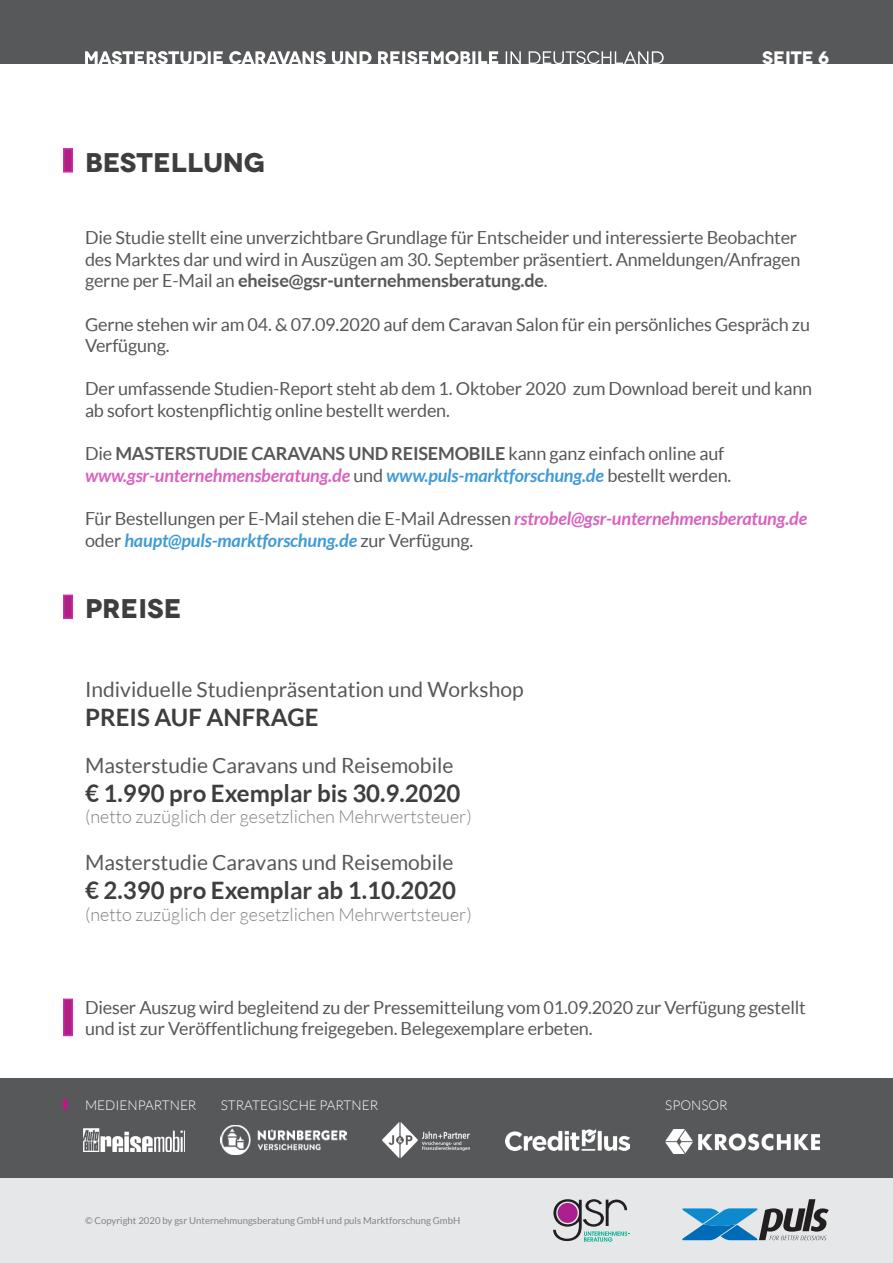
<style>
.page{position:relative;width:893px;height:1263px;background:#fff}
.page>*{position:absolute;margin:0;border:0;box-sizing:border-box;transform-origin:0 0}
.t1{font:700 27px "Novecentowide";color:#3e3e3f}
.t2{font:700 24px "Lato";color:#3e3e3f}
.t3{font:21px "Lato";color:#57585a}
.t4{font:18px/21.6px "Lato";letter-spacing:-.01em;color:#57585a}
.t5{font:300 18px "Lato";color:#808285}
.t6{font:700 18px "Novecentowide";color:#fff}
.t7{font:300 13.5px "Lato";color:#fff}
.t8{font:9.6px "Lato";color:#808285}
.s1{font-weight:700}
.s2{font-weight:700;font-style:italic;color:#d862bf}
.s3{font-weight:700;font-style:italic;color:#3f9bd5}
</style>
<div class="page">
<div style="left:0;top:1178px;width:893px;height:85px;background:#e6e7e9"></div>
<div style="left:0;top:1078px;width:893px;height:100px;background:#57585a"></div>
<img style="left:84px;top:1128px;width:101px;height:23px">
<hr style="left:64px;top:1099px;width:4px;height:11px;background:#b02081">
<img style="left:221px;top:1125px;width:125px;height:30px">
<img style="left:382px;top:1123px;width:87px;height:34px">
<img style="left:505px;top:1129px;width:124px;height:21px">
<svg style="left:553px;top:1199px;width:76px;height:43px"></svg>
<svg style="left:682px;top:1199px;width:147px;height:41px"></svg>
<div style="left:0;top:0;width:893px;height:64px;background:#57585a"></div>
<svg style="left:85px;top:51px;width:579px;height:13px"></svg>
<img style="left:665px;top:1129px;width:155px;height:25px">
<div style="left:63px;top:148px;width:10px;height:25px;background:#b02081;border:2px solid #ca2daf"></div>
<div style="left:63px;top:595px;width:10px;height:24px;background:#b02081;border:2px solid #ca2daf"></div>
<div style="left:63px;top:998px;width:10px;height:38px;background:#b02081;border:2px solid #ca2daf"></div>
<h1 class="t1" style="left:85px;top:145px;width:182px">BESTELLUNG</h1>
<p class="t6" style="left:762px;top:47px;width:69px">SEITE 6</p>
<p class="t4" style="left:85px;top:227px;width:717px">Die Studie stellt eine unverzichtbare Grundlage für Entscheider und interessierte Beobachter des Marktes dar und wird in Auszügen am 30. September präsentiert. Anmeldungen/Anfragen gerne per E-Mail an <span class="s1">eheise@gsr-unternehmensberatung.de</span>.</p>
<p class="t4" style="left:85px;top:313px;width:726px">Gerne stehen wir am 04. &amp; 07.09.2020 auf dem Caravan Salon für ein persönliches Gespräch zu<br>Verfügung.</p>
<p class="t4" style="left:85px;top:378px;width:729px">Der umfassende Studien-Report steht ab dem 1. Oktober 2020 zum Download bereit und kann ab sofort kostenpflichtig online bestellt werden.</p>
<p class="t4" style="left:85px;top:443px;width:648px">Die <span class="s1">MASTERSTUDIE CARAVANS UND REISEMOBILE</span> kann ganz einfach online auf <span class="s2">www.gsr-unternehmensberatung.de</span> und <span class="s3">www.puls-marktforschung.de</span> bestellt werden.</p>
<p class="t4" style="left:85px;top:507px;width:724px">Für Bestellungen per E-Mail stehen die E-Mail Adressen <span class="s2">rstrobel@gsr-unternehmensberatung.de </span>oder <span class="s3">haupt@puls-marktforschung.de</span> zur Verfügung.</p>
<h1 class="t1" style="left:85px;top:592px;width:98px">PREISE</h1>
<p class="t3" style="left:85px;top:678px;width:440px">Individuelle Studienpräsentation und Workshop</p>
<h2 class="t2" style="left:85px;top:704px;width:235px">PREIS AUF ANFRAGE</h2>
<p class="t3" style="left:85px;top:754px;width:370px">Masterstudie Caravans und Reisemobile</p>
<h2 class="t2" style="left:85px;top:779px;width:377px">€ 1.990 pro Exemplar bis 30.9.2020</h2>
<p class="t5" style="left:85px;top:807px;width:388px">(netto zuzüglich der gesetzlichen Mehrwertsteuer)</p>
<p class="t3" style="left:85px;top:851px;width:370px">Masterstudie Caravans und Reisemobile</p>
<h2 class="t2" style="left:85px;top:876px;width:373px">€ 2.390 pro Exemplar ab 1.10.2020</h2>
<p class="t5" style="left:85px;top:904px;width:388px">(netto zuzüglich der gesetzlichen Mehrwertsteuer)</p>
<p class="t4" style="left:85px;top:996px;width:722px">Dieser Auszug wird begleitend zu der Pressemitteilung vom 01.09.2020 zur Verfügung gestellt und ist zur Veröffentlichung freigegeben. Belegexemplare erbeten.</p>
<p class="t7" style="left:85px;top:1098px;width:113px">MEDIENPARTNER</p>
<p class="t7" style="left:221px;top:1098px;width:159px">STRATEGISCHE PARTNER</p>
<p class="t7" style="left:665px;top:1098px;width:64px">SPONSOR</p>
<p class="t8" style="left:85px;top:1215px;width:377px">© Copyright 2020 by gsr Unternehmungsberatung GmbH und puls Marktforschung GmbH</p>
</div>
